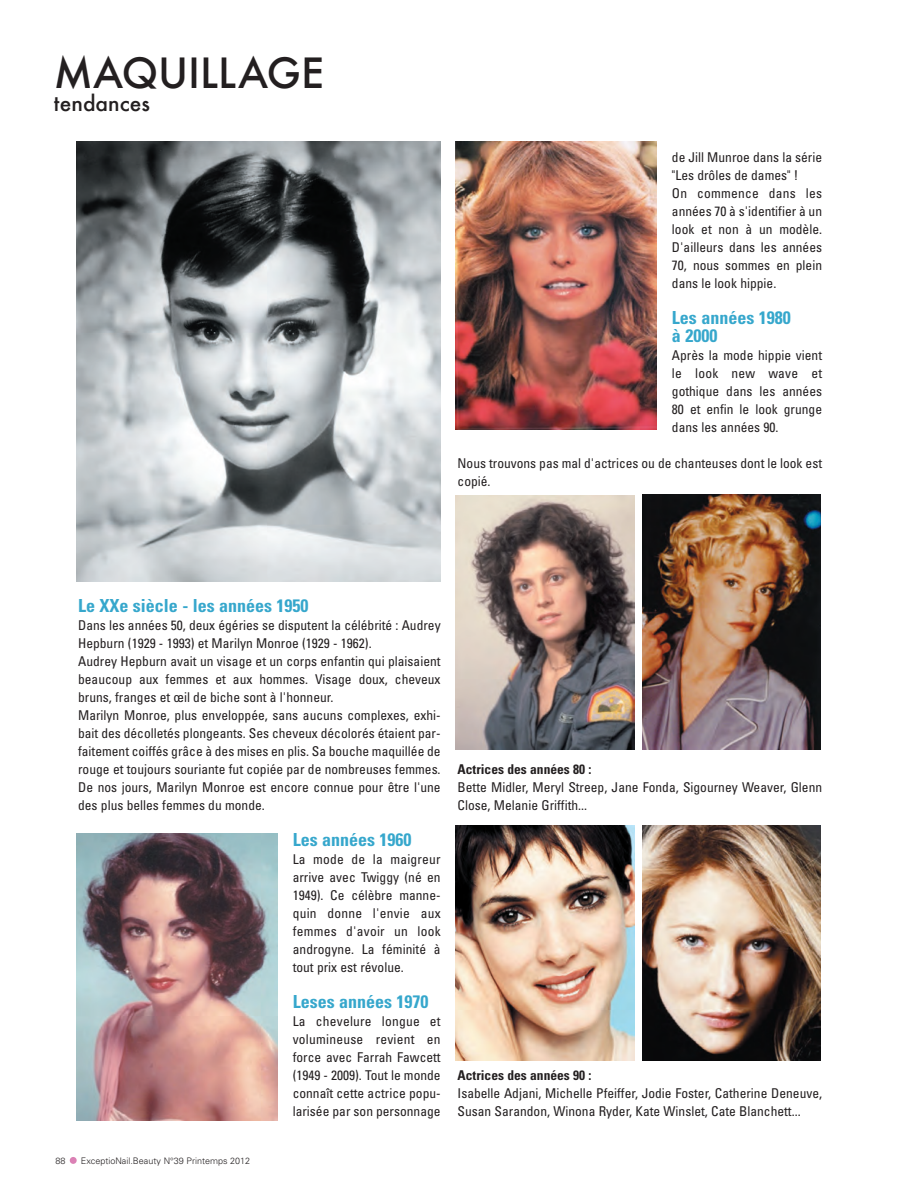
<style>
.page{position:relative;width:918px;height:1188px;background:#fff}
.page>*{position:absolute;margin:0;border:0;box-sizing:border-box;transform-origin:0 0}
.t1{font:500 40.65px "Futura";color:#231f20}
.t2{font:500 21px "Futura";color:#231f20}
.t3{font:700 condensed 18px/18px "Univers";color:#36a7cc}
.t4{font:condensed 13.5px/18px "Univers";color:#231f20}
.t5{font:700 condensed 13.5px "Univers";color:#231f20}
.t6{font:300 9px "Univers";color:#231f20}
</style>
<div class="page">
<img style="left:77px;top:142px;width:363px;height:440px">
<div style="left:70px;top:1157px;width:7px;height:7px;background:#db81b5;border-radius:50%"></div>
<img style="left:77px;top:833px;width:201px;height:287px">
<img style="left:456px;top:142px;width:201px;height:288px">
<img style="left:456px;top:495px;width:178px;height:255px">
<img style="left:642px;top:495px;width:179px;height:254px">
<img style="left:456px;top:826px;width:178px;height:235px">
<img style="left:642px;top:825px;width:179px;height:235px">
<h1 class="t1" style="left:54px;top:45px;width:272px">MAQUILLAGE</h1>
<h2 class="t2" style="left:54px;top:89px;width:97px">tendances</h2>
<p class="t4" style="left:672px;top:149px;width:152px">de Jill Munroe dans la série "Les drôles de dames" !<br>On commence dans les années 70 à s'identifier à un look et non à un modèle.<br>D'ailleurs dans les années<br>70, nous sommes en plein dans le look hippie.</p>
<h3 class="t3" style="left:672px;top:310px;width:120px">Les années 1980 à 2000</h3>
<p class="t4" style="left:672px;top:347px;width:152px;text-align:justify">Après la mode hippie vient le look new wave et gothique dans les années 80 et enfin le look grunge dans les années 90.</p>
<p class="t4" style="left:458px;top:455px;width:366px">Nous trouvons pas mal d'actrices ou de chanteuses dont le look est copié.</p>
<h3 class="t3" style="left:78px;top:598px;width:232px">Le XXe siècle - les années 1950</h3>
<p class="t4" style="left:78px;top:617px;width:364px">Dans les années 50, deux égéries se disputent la célébrité : Audrey Hepburn (1929 - 1993) et Marilyn Monroe (1929 - 1962).<br>Audrey Hepburn avait un visage et un corps enfantin qui plaisaient beaucoup aux femmes et aux hommes. Visage doux, cheveux bruns, franges et œil de biche sont à l'honneur.<br>Marilyn Monroe, plus enveloppée, sans aucuns complexes, exhi&shy;bait des décolletés plongeants. Ses cheveux décolorés étaient par&shy;faitement coiffés grâce à des mises en plis. Sa bouche maquillée de rouge et toujours souriante fut copiée par de nombreuses femmes.<br>De nos jours, Marilyn Monroe est encore connue pour être l'une des plus belles femmes du monde.</p>
<h3 class="t3" style="left:293px;top:832px;width:120px">Les années 1960</h3>
<p class="t4" style="left:293px;top:851px;width:149px;text-align:justify">La mode de la maigreur arrive avec Twiggy (né en 1949). Ce célèbre manne&shy;quin donne l'envie aux femmes d'avoir un look androgyne. La féminité à tout prix est révolue.</p>
<h3 class="t3" style="left:293px;top:994px;width:137px">Leses années 1970</h3>
<p class="t4" style="left:293px;top:1013px;width:149px;text-align:justify">La chevelure longue et volumineuse revient en force avec Farrah Fawcett (1949 - 2009). Tout le monde connaît cette actrice popu&shy;larisée par son personnage</p>
<p class="t6" style="left:55px;top:1157px;width:12px">88</p>
<p class="t6" style="left:81px;top:1157px;width:171px">ExceptioNail.Beauty N°39 Printemps 2012</p>
<p class="t5" style="left:458px;top:764px;width:135px">Actrices des années 80 :</p>
<p class="t4" style="left:458px;top:779px;width:366px">Bette Midler, Meryl Streep, Jane Fonda, Sigourney Weaver, Glenn<br>Close, Melanie Griffith...</p>
<p class="t5" style="left:458px;top:1070px;width:135px">Actrices des années 90 :</p>
<p class="t4" style="left:458px;top:1085px;width:366px">Isabelle Adjani, Michelle Pfeiffer, Jodie Foster, Catherine Deneuve,<br>Susan Sarandon, Winona Ryder, Kate Winslet, Cate Blanchett...</p>
</div>
